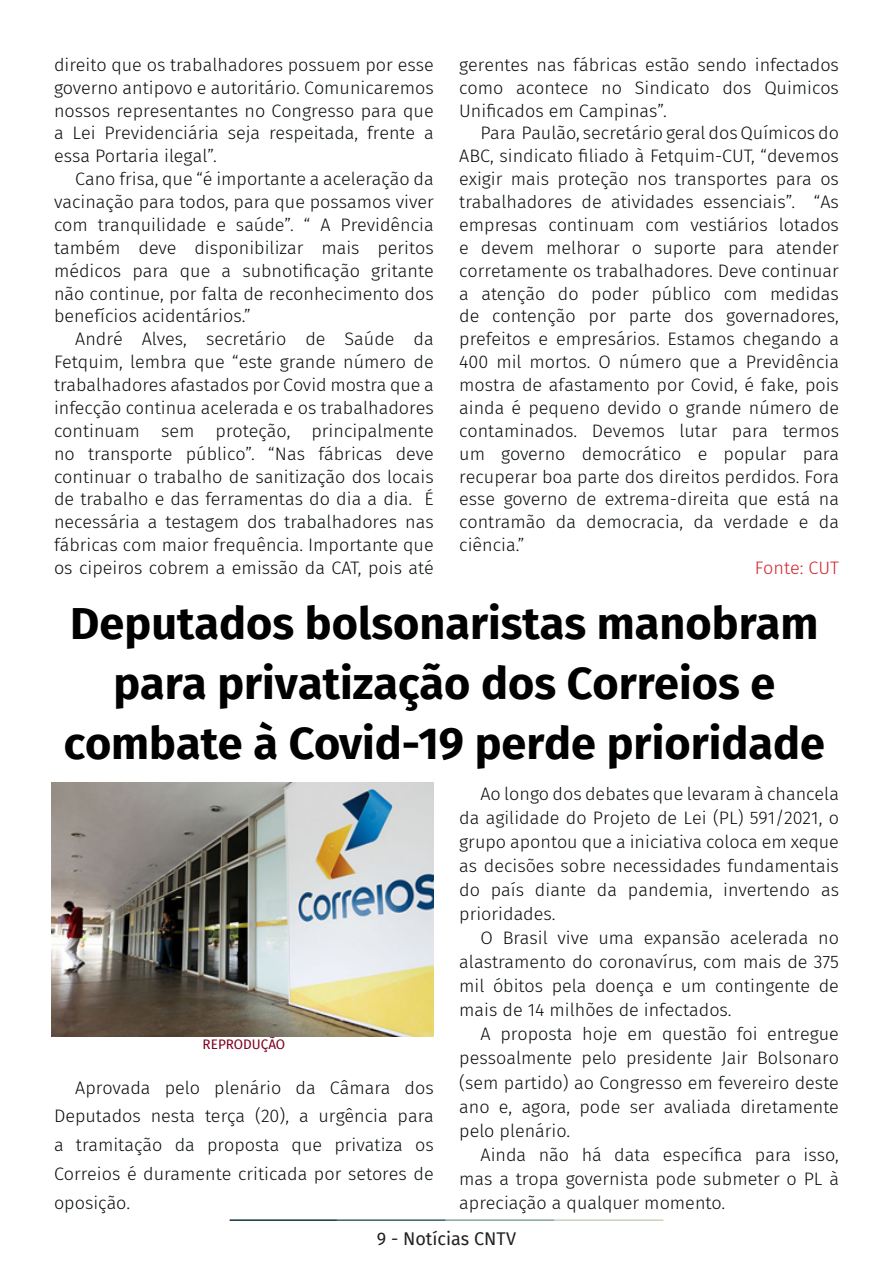
<style>
.page{position:relative;width:893px;height:1263px;background:#fff}
.page>*{position:absolute;margin:0;border:0;box-sizing:border-box;transform-origin:0 0}
.t1{font:700 45px/60px "Fira Sans";color:#000001;text-align:center}
.t2{font:300 18px/22.8px "Fira Sans";color:#080d0b;text-align:justify}
.t3{font:18px "Fira Sans";color:#231f20}
.t4{font:300 18px "Fira Sans";color:#d1232a}
.t5{font:13.5px "Fira Sans";color:#7e0220}
</style>
<div class="page">
<hr style="left:230px;top:1219px;width:107px;height:2px;background:#0e323f">
<hr style="left:337px;top:1219px;width:109px;height:2px;background:#3a5f6d">
<hr style="left:446px;top:1219px;width:109px;height:2px;background:#87a59a">
<hr style="left:555px;top:1219px;width:108px;height:2px;background:#c6d5b7">
<img style="left:52px;top:783px;width:382px;height:253px">
<p class="t2" style="left:459px;top:53px;width:381px">gerentes nas fábricas estão sendo infectados como acontece no Sindicato dos Quimicos Unificados em Campinas”.</p>
<p class="t2" style="left:459px;top:122px;width:381px;text-indent:21px">Para Paulão, secretário geral dos Químicos do ABC, sindicato filiado à Fetquim-CUT, “devemos exigir mais proteção nos transportes para os trabalhadores de atividades essenciais”. “As empresas continuam com vestiários lotados e devem melhorar o suporte para atender corretamente os trabalhadores. Deve continuar a atenção do poder público com medidas de contenção por parte dos governadores, prefeitos e empresários. Estamos chegando a 400 mil mortos. O número que a Previdência mostra de afastamento por Covid, é fake, pois ainda é pequeno devido o grande número de contaminados. Devemos lutar para termos um governo democrático e popular para recuperar boa parte dos direitos perdidos. Fora esse governo de extrema-direita que está na contramão da democracia, da verdade e da ciência.”</p>
<p class="t4" style="left:755px;top:555px;width:86px">Fonte: CUT</p>
<p class="t1" style="left:64px;top:591px;width:763px">Deputados bolsonaristas manobram para privatização dos Correios e combate à Covid-19 perde prioridade</p>
<p class="t2" style="left:54px;top:53px;width:381px">direito que os trabalhadores possuem por esse governo antipovo e autoritário. Comunicaremos nossos representantes no Congresso para que a Lei Previdenciária seja respeitada, frente a essa Portaria ilegal”.</p>
<p class="t2" style="left:54px;top:167px;width:381px;text-indent:21px">Cano frisa, que “é importante a aceleração da vacinação para todos, para que possamos viver com tranquilidade e saúde”. “ A Previdência também deve disponibilizar mais peritos médicos para que a subnotificação gritante não continue, por falta de reconhecimento dos benefícios acidentários.”</p>
<p class="t2" style="left:54px;top:328px;width:381px;text-indent:21px">André Alves, secretário de Saúde da Fetquim, lembra que “este grande número de trabalhadores afastados por Covid mostra que a infecção continua acelerada e os trabalhadores continuam sem proteção, principalmente no transporte público”. “Nas fábricas deve continuar o trabalho de sanitização dos locais de trabalho e das ferramentas do dia a dia. É necessária a testagem dos trabalhadores nas fábricas com maior frequência. Importante que os cipeiros cobrem a emissão da CAT, pois até</p>
<p class="t5" style="left:203px;top:1034px;width:84px">REPRODUÇÃO</p>
<p class="t2" style="left:54px;top:1073px;width:381px;line-height:28.8px;text-indent:21px">Aprovada pelo plenário da Câmara dos Deputados nesta terça (20), a urgência para a tramitação da proposta que privatiza os Correios é duramente criticada por setores de oposição.</p>
<p class="t2" style="left:459px;top:781px;width:381px;line-height:24.2px;text-indent:21px">Ao longo dos debates que levaram à chancela da agilidade do Projeto de Lei (PL) 591/2021, o grupo apontou que a iniciativa coloca em xeque as decisões sobre necessidades fundamentais do país diante da pandemia, invertendo as prioridades.</p>
<p class="t2" style="left:459px;top:925px;width:381px;line-height:24.2px;text-indent:21px">O Brasil vive uma expansão acelerada no alastramento do coronavírus, com mais de 375 mil óbitos pela doença e um contingente de mais de 14 milhões de infectados.</p>
<p class="t2" style="left:459px;top:1022px;width:381px;line-height:24.2px;text-indent:21px">A proposta hoje em questão foi entregue pessoalmente pelo presidente Jair Bolsonaro (sem partido) ao Congresso em fevereiro deste ano e, agora, pode ser avaliada diretamente pelo plenário.</p>
<p class="t2" style="left:459px;top:1142px;width:381px;line-height:24.2px;text-indent:21px">Ainda não há data específica para isso, mas a tropa governista pode submeter o PL à apreciação a qualquer momento.</p>
<p class="t3" style="left:377px;top:1225px;width:141px">9 - Notícias CNTV</p>
</div>
